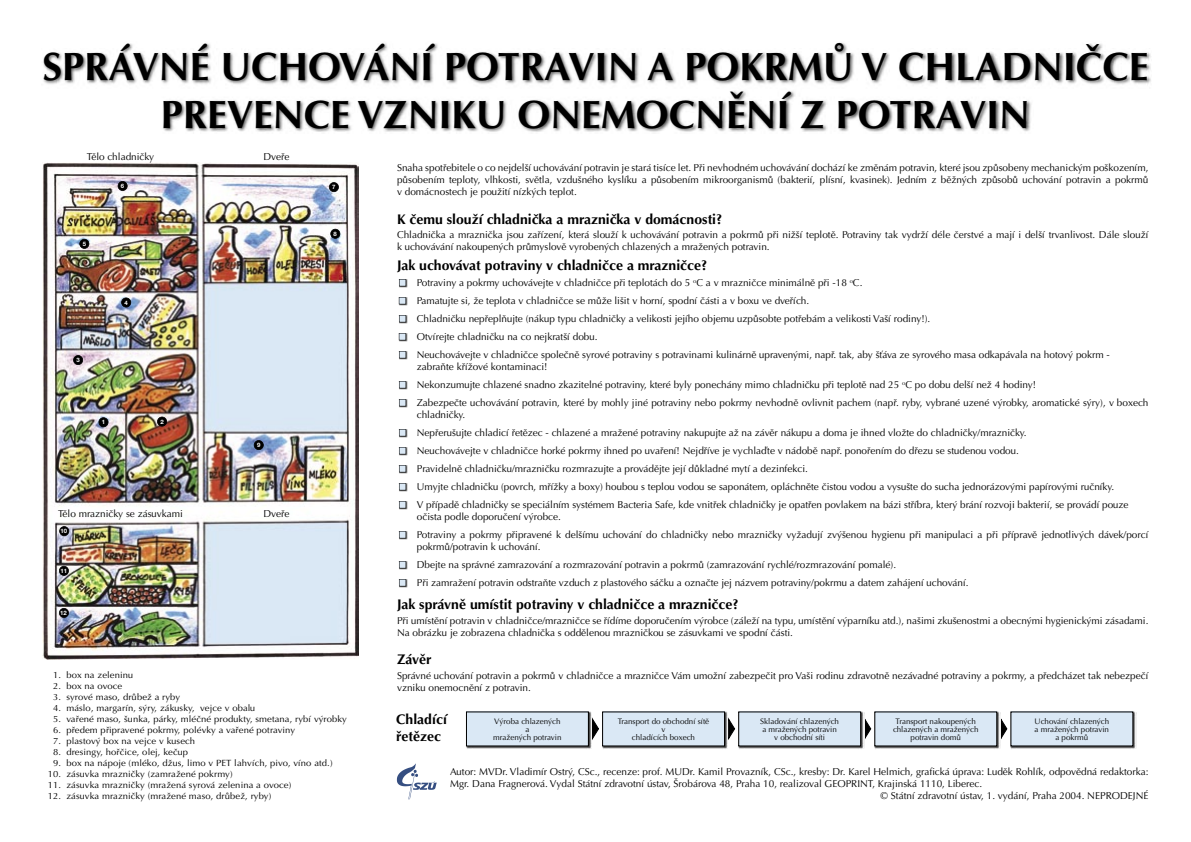
<style>
.page{position:relative;width:1191px;height:842px;background:#fff}
.page>*{position:absolute;margin:0;border:0;box-sizing:border-box;transform-origin:0 0}
.t1{font:700 39.5px/47.4px "Optima CE";color:#000;text-align:center}
.t2{font:700 14px/16.8px "Optima CE";color:#000}
.t3{font:10px/18px "Optima CE";color:#000}
.t4{font:9px "Optima CE";letter-spacing:.01em;color:#000;scale:1.05 1}
.t5{font:8px/8px "Optima CE";color:#000;text-align:center}
.t6{font:700 6px "Helvetica Neue CE";color:#fff}
</style>
<div class="page">
<svg style="left:399px;top:279px;width:8px;height:8px"></svg>
<svg style="left:399px;top:297px;width:8px;height:8px"></svg>
<svg style="left:399px;top:315px;width:8px;height:8px"></svg>
<svg style="left:399px;top:333px;width:8px;height:8px"></svg>
<svg style="left:399px;top:351px;width:8px;height:8px"></svg>
<svg style="left:399px;top:381px;width:8px;height:8px"></svg>
<svg style="left:399px;top:399px;width:8px;height:8px"></svg>
<svg style="left:399px;top:429px;width:8px;height:8px"></svg>
<svg style="left:399px;top:447px;width:8px;height:8px"></svg>
<svg style="left:399px;top:465px;width:8px;height:8px"></svg>
<svg style="left:399px;top:483px;width:8px;height:8px"></svg>
<svg style="left:399px;top:501px;width:8px;height:8px"></svg>
<svg style="left:399px;top:531px;width:8px;height:8px"></svg>
<svg style="left:399px;top:561px;width:8px;height:8px"></svg>
<svg style="left:399px;top:579px;width:8px;height:8px"></svg>
<img style="left:43px;top:163px;width:315px;height:496px">
<svg style="left:59px;top:608px;width:10px;height:10px"></svg>
<svg style="left:59px;top:566px;width:10px;height:10px"></svg>
<svg style="left:59px;top:526px;width:10px;height:10px"></svg>
<svg style="left:254px;top:440px;width:10px;height:10px"></svg>
<svg style="left:330px;top:229px;width:10px;height:10px"></svg>
<svg style="left:329px;top:182px;width:10px;height:10px"></svg>
<svg style="left:118px;top:181px;width:10px;height:10px"></svg>
<svg style="left:79px;top:239px;width:10px;height:10px"></svg>
<svg style="left:121px;top:298px;width:10px;height:9px"></svg>
<svg style="left:73px;top:355px;width:10px;height:10px"></svg>
<svg style="left:157px;top:417px;width:10px;height:9px"></svg>
<svg style="left:99px;top:417px;width:9px;height:10px"></svg>
<img style="left:43px;top:42px;width:1108px;height:90px">
<svg style="left:397px;top:763px;width:40px;height:36px"></svg>
<img style="left:466px;top:746px;width:126px;height:3px">
<img style="left:602px;top:746px;width:126px;height:3px">
<img style="left:738px;top:746px;width:126px;height:3px">
<img style="left:874px;top:746px;width:126px;height:3px">
<img style="left:1010px;top:711px;width:126px;height:38px">
<svg style="left:466px;top:711px;width:667px;height:35px;background:#cbd8e3"></svg>
<h1 class="t1" style="left:43px;top:47px;width:1107px">SPRÁVNÉ UCHOVÁNÍ POTRAVIN A POKRMŮ V CHLADNIČCE<br>PREVENCE VZNIKU ONEMOCNĚNÍ Z POTRAVIN</h1>
<p class="t3" style="left:87px;top:148px;width:69px">Tělo chladničky</p>
<p class="t3" style="left:263px;top:148px;width:27px">Dveře</p>
<p class="t3" style="left:397px;top:163px;width:753px;line-height:12px;text-align:justify">Snaha spotřebitele o co nejdelší uchovávání potravin je stará tisíce let. Při nevhodném uchovávání dochází ke změnám potravin, které jsou způsobeny mechanickým poškozením, působením teploty, vlhkosti, světla, vzdušného kyslíku a působením mikroorganismů (bakterií, plísní, kvasinek). Jedním z běžných způsobů uchování potravin a pokrmů v domácnostech je použití nízkých teplot.</p>
<h2 class="t2" style="left:397px;top:212px;width:327px">K čemu slouží chladnička a mraznička v domácnosti?</h2>
<p class="t3" style="left:397px;top:230px;width:753px;line-height:12px">Chladnička a mraznička jsou zařízení, která slouží k uchovávání potravin a pokrmů při nižší teplotě. Potraviny tak vydrží déle čerstvé a mají i delší trvanlivost. Dále slouží k uchovávání nakoupených průmyslově vyrobených chlazených a mražených potravin.</p>
<h2 class="t2" style="left:397px;top:258px;width:312px">Jak uchovávat potraviny v chladničce a mrazničce?</h2>
<p class="t3" style="left:417px;top:275px;width:694px">Potraviny a pokrmy uchovávejte v chladničce při teplotách do 5 <sup>o</sup>C a v mrazničce minimálně při -18 <sup>o</sup>C.<br>Pamatujte si, že teplota v chladničce se může lišit v horní, spodní části a v boxu ve dveřích.<br>Chladničku nepřeplňujte (nákup typu chladničky a velikosti jejího objemu uzpůsobte potřebám a velikosti Vaší rodiny!).<br>Otvírejte chladničku na co nejkratší dobu.<br>Neuchovávejte v chladničce společně syrové potraviny s potravinami kulinárně upravenými, např. tak, aby šťáva ze syrového masa odkapávala na hotový pokrm -</p>
<p class="t3" style="left:417px;top:359px;width:733px">zabraňte křížové kontaminaci!<br>Nekonzumujte chlazené snadno zkazitelné potraviny, které byly ponechány mimo chladničku při teplotě nad 25 <sup>o</sup>C po dobu delší než 4 hodiny!<br>Zabezpečte uchovávání potravin, které by mohly jiné potraviny nebo pokrmy nevhodně ovlivnit pachem (např. ryby, vybrané uzené výrobky, aromatické sýry), v boxech</p>
<p class="t3" style="left:417px;top:407px;width:713px">chladničky.<br>Nepřerušujte chladicí řetězec - chlazené a mražené potraviny nakupujte až na závěr nákupu a doma je ihned vložte do chladničky/mrazničky.<br>Neuchovávejte v chladničce horké pokrmy ihned po uvaření! Nejdříve je vychlaďte v nádobě např. ponořením do dřezu se studenou vodou.<br>Pravidelně chladničku/mrazničku rozmrazujte a provádějte její důkladné mytí a dezinfekci.<br>Umyjte chladničku (povrch, mřížky a boxy) houbou s teplou vodou se saponátem, opláchněte čistou vodou a vysušte do sucha jednorázovými papírovými ručníky.<br>V případě chladničky se speciálním systémem Bacteria Safe, kde vnitřek chladničky je opatřen povlakem na bázi stříbra, který brání rozvoji bakterií, se provádí pouze</p>
<p class="t3" style="left:417px;top:509px;width:733px">očista podle doporučení výrobce.<br>Potraviny a pokrmy připravené k delšímu uchování do chladničky nebo mrazničky vyžadují zvýšenou hygienu při manipulaci a při přípravě jednotlivých dávek/porcí</p>
<p class="t3" style="left:417px;top:539px;width:553px">pokrmů/potravin k uchování.<br>Dbejte na správné zamrazování a rozmrazování potravin a pokrmů (zamrazování rychlé/rozmrazování pomalé).<br>Při zamražení potravin odstraňte vzduch z plastového sáčku a označte jej názvem potraviny/pokrmu a datem zahájení uchování.</p>
<h2 class="t2" style="left:397px;top:597px;width:343px">Jak správně umístit potraviny v chladničce a mrazničce?</h2>
<p class="t3" style="left:397px;top:615px;width:753px;line-height:12px">Při umístění potravin v chladničce/mrazničce se řídíme doporučením výrobce (záleží na typu, umístění výparníku atd.), našimi zkušenostmi a obecnými hygienickými zásadami.<br>Na obrázku je zobrazena chladnička s oddělenou mrazničkou se zásuvkami ve spodní části.</p>
<h2 class="t2" style="left:397px;top:652px;width:36px">Závěr</h2>
<p class="t3" style="left:397px;top:670px;width:753px;line-height:12px">Správné uchování potravin a pokrmů v chladničce a mrazničce Vám umožní zabezpečit pro Vaši rodinu zdravotně nezávadné potraviny a pokrmy, a předcházet tak nebezpečí vzniku onemocnění z potravin.</p>
<p class="t6" style="left:121px;top:182px;width:5px">6</p>
<p class="t6" style="left:332px;top:183px;width:5px">7</p>
<p class="t6" style="left:334px;top:230px;width:5px">8</p>
<p class="t6" style="left:83px;top:240px;width:5px">5</p>
<p class="t6" style="left:124px;top:299px;width:5px">4</p>
<p class="t6" style="left:76px;top:356px;width:5px">3</p>
<p class="t6" style="left:102px;top:419px;width:5px">1</p>
<p class="t6" style="left:160px;top:418px;width:5px">2</p>
<p class="t6" style="left:257px;top:441px;width:5px">9</p>
<p class="t3" style="left:58px;top:506px;width:126px">Tělo mrazničky se zásuvkami</p>
<p class="t3" style="left:263px;top:506px;width:27px">Dveře</p>
<p class="t6" style="left:61px;top:527px;width:8px">10</p>
<p class="t6" style="left:61px;top:567px;width:8px">11</p>
<p class="t6" style="left:60px;top:609px;width:8px">12</p>
<p class="t4" style="left:53px;top:670px;width:78px">1. box na zeleninu</p>
<p class="t4" style="left:53px;top:681px;width:67px">2. box na ovoce</p>
<p class="t4" style="left:53px;top:692px;width:122px">3. syrové maso, drůbež a ryby</p>
<p class="t4" style="left:53px;top:703px;width:194px">4. máslo, margarín, sýry, zákusky, vejce v obalu</p>
<p class="t4" style="left:53px;top:714px;width:281px">5. vařené maso, šunka, párky, mléčné produkty, smetana, rybí výrobky</p>
<p class="t4" style="left:53px;top:725px;width:232px">6. předem připravené pokrmy, polévky a vařené potraviny</p>
<p class="t4" style="left:53px;top:736px;width:137px">7. plastový box na vejce v kusech</p>
<p class="t4" style="left:53px;top:747px;width:130px">8. dresingy, hořčice, olej, kečup</p>
<p class="t4" style="left:53px;top:758px;width:267px">9. box na nápoje (mléko, džus, limo v PET lahvích, pivo, víno atd.)</p>
<p class="t4" style="left:48px;top:769px;width:177px">10. zásuvka mrazničky (zamražené pokrmy)</p>
<p class="t4" style="left:48px;top:780px;width:233px">11. zásuvka mrazničky (mražená syrová zelenina a ovoce)</p>
<p class="t4" style="left:48px;top:791px;width:214px">12. zásuvka mrazničky (mražené maso, drůbež, ryby)</p>
<h2 class="t2" style="left:396px;top:712px;width:53px">Chladící řetězec</h2>
<p class="t5" style="left:493px;top:718px;width:70px">Výroba chlazených a<br>mražených potravin</p>
<p class="t5" style="left:617px;top:718px;width:93px">Transport do obchodní sítě v<br>chladících boxech</p>
<p class="t5" style="left:760px;top:718px;width:80px">Skladování chlazených a mražených potravin v obchodní síti</p>
<p class="t5" style="left:893px;top:718px;width:87px">Transport nakoupených chlazených a mražených potravin domů</p>
<p class="t5" style="left:1034px;top:718px;width:76px">Uchování chlazených a mražených potravin a pokrmů</p>
<p class="t3" style="left:450px;top:764px;width:700px">Autor: MVDr. Vladimír Ostrý, CSc., recenze: prof. MUDr. Kamil Provazník, CSc., kresby: Dr. Karel Helmich, grafická úprava: Luděk Rohlík, odpovědná redaktorka:</p>
<p class="t3" style="left:450px;top:776px;width:533px">Mgr. Dana Fragnerová. Vydal Státní zdravotní ústav, Šrobárova 48, Praha 10, realizoval GEOPRINT, Krajinská 1110, Liberec.</p>
<p class="t3" style="left:880px;top:788px;width:269px">© Státní zdravotní ústav, 1. vydání, Praha 2004. NEPRODEJNÉ</p>
</div>
